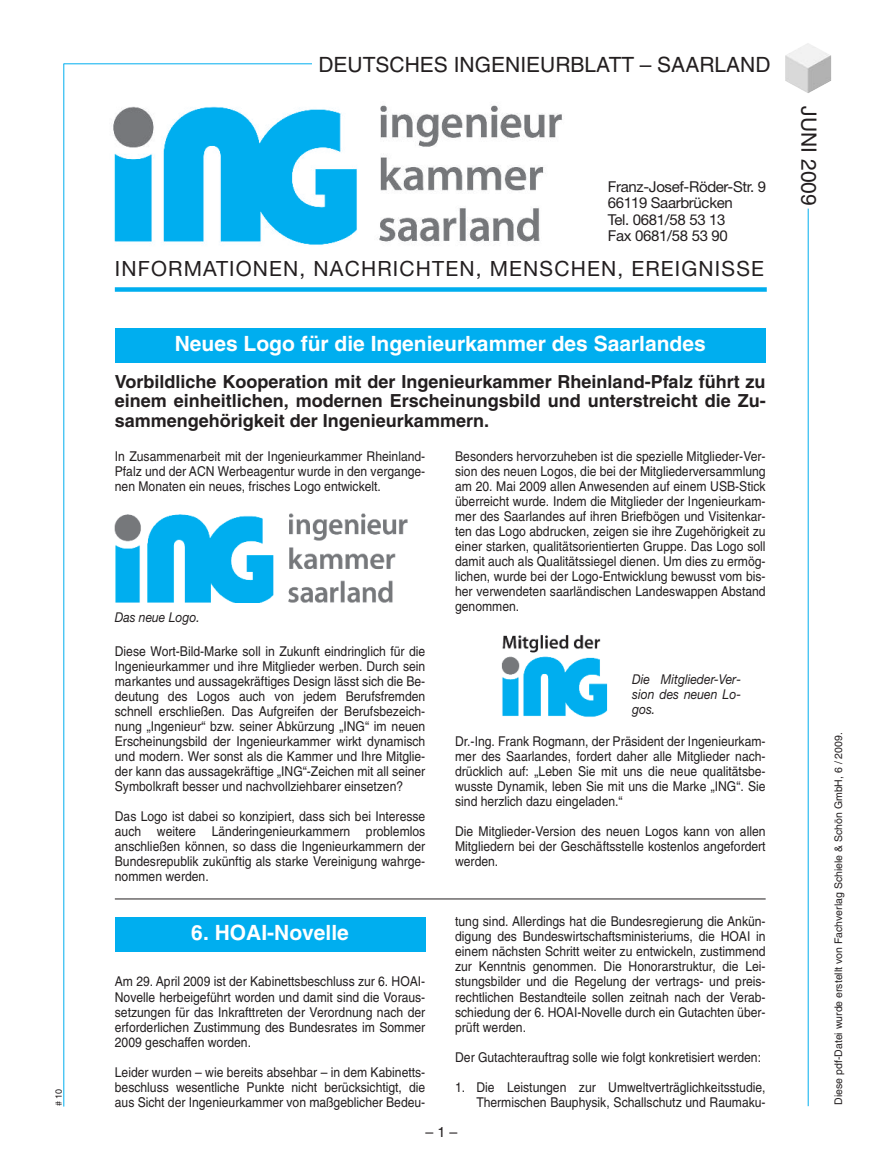
<style>
.page{position:relative;width:872px;height:1170px;background:#fff}
.page>*{position:absolute;margin:0;border:0;box-sizing:border-box;transform-origin:0 0}
.t1{font:700 21px "Helvetica";color:#fff}
.t2{font:21px "Helvetica Neue";letter-spacing:.055em;color:#231f20}
.t3{font:21px "Helvetica";color:#231f20}
.t4{font:700 18px/19.5px "Helvetica";color:#231f20;text-align:justify}
.t5{font:15px/16.5px "Helvetica Neue";letter-spacing:-.02em;color:#231f20}
.t6{font:14.25px "Helvetica";color:#231f20}
.t7{font:13.5px/15px "Helvetica";color:#231f20;text-align:justify;scale:.9 1}
.t8{font:italic 13.5px/15px "Helvetica Neue";color:#231f20;text-align:justify;scale:.9 1}
.t9{font:10.5px "Helvetica";color:#231f20}
.t10{font:9px "Helvetica";color:#231f20}
</style>
<div class="page">
<hr style="left:63px;top:64px;width:1px;height:1042px;background:#00aeef">
<hr style="left:807px;top:208px;width:1px;height:898px;background:#00aeef">
<hr style="left:64px;top:63px;width:267px;height:1px;background:#00aeef">
<img style="left:785px;top:43px;width:46px;height:50px">
<div style="left:313px;top:55px;width:459px;height:30px;background:#fff"></div>
<div style="left:115px;top:287px;width:651px;height:5px;background:#00aeef"></div>
<div style="left:115px;top:329px;width:650px;height:34px;background:#00aeef"></div>
<div style="left:115px;top:917px;width:310px;height:34px;background:#00aeef"></div>
<img style="left:115px;top:513px;width:293px;height:90px">
<img style="left:501px;top:635px;width:107px;height:82px">
<img style="left:113px;top:105px;width:450px;height:140px">
<hr style="left:115px;top:898px;width:650px;height:1px;background:#231f20">
<p class="t10" style="left:55px;top:1106px;width:19px;rotate:-90deg"># 10</p>
<h1 class="t3" style="left:318px;top:57px;width:453px">DEUTSCHES INGENIEURBLATT – SAARLAND</h1>
<p class="t5" style="left:608px;top:179px;width:160px">Franz-Josef-Röder-Str. 9<br>66119 Saarbrücken<br>Tel. 0681/58 53 13<br>Fax 0681/58 53 90</p>
<h1 class="t2" style="left:115px;top:261px;width:650px">INFORMATIONEN, NACHRICHTEN, MENSCHEN, EREIGNISSE</h1>
<h1 class="t1" style="left:175px;top:336px;width:532px">Neues Logo für die Ingenieurkammer des Saarlandes</h1>
<h2 class="t4" style="left:115px;top:373px;width:652px">Vorbildliche Kooperation mit der Ingenieurkammer Rheinland-Pfalz führt zu einem einheitlichen, modernen Erscheinungsbild und unterstreicht die Zu&shy;sammengehörigkeit der Ingenieurkammern.</h2>
<p class="t7" style="left:115px;top:450px;width:346px">In Zusammenarbeit mit der Ingenieurkammer Rheinland-Pfalz und der ACN Werbeagentur wurde in den vergange&shy;nen Monaten ein neues, frisches Logo entwickelt.</p>
<p class="t8" style="left:115px;top:611px;width:96px">Das neue Logo.</p>
<p class="t7" style="left:115px;top:645px;width:346px">Diese Wort-Bild-Marke soll in Zukunft eindringlich für die Ingenieurkammer und ihre Mitglieder werben. Durch sein markantes und aussagekräftiges Design lässt sich die Be&shy;deutung des Logos auch von jedem Berufsfremden schnell erschließen. Das Aufgreifen der Berufsbezeich&shy;nung „Ingenieur“ bzw. seiner Abkürzung „ING“ im neuen Erscheinungsbild der Ingenieurkammer wirkt dynamisch und modern. Wer sonst als die Kammer und Ihre Mitglie&shy;der kann das aussagekräftige „ING“-Zeichen mit all seiner Symbolkraft besser und nachvollziehbarer einsetzen?</p>
<p class="t7" style="left:115px;top:810px;width:346px">Das Logo ist dabei so konzipiert, dass sich bei Interesse auch weitere Länderingenieurkammern problemlos anschließen können, so dass die Ingenieurkammern der Bundesrepublik zukünftig als starke Vereinigung wahrge&shy;nommen werden.</p>
<h1 class="t1" style="left:191px;top:924px;width:159px">6. HOAI-Novelle</h1>
<p class="t7" style="left:115px;top:975px;width:346px">Am 29. April 2009 ist der Kabinettsbeschluss zur 6. HOAI-Novelle herbeigeführt worden und damit sind die Voraus&shy;setzungen für das Inkrafttreten der Verordnung nach der erforderlichen Zustimmung des Bundesrates im Sommer 2009 geschaffen worden.</p>
<p class="t7" style="left:115px;top:1065px;width:346px">Leider wurden – wie bereits absehbar – in dem Kabinetts&shy;beschluss wesentliche Punkte nicht berücksichtigt, die aus Sicht der Ingenieurkammer von maßgeblicher Bedeu-</p>
<p class="t7" style="left:455px;top:450px;width:346px">Besonders hervorzuheben ist die spezielle Mitglieder-Ver&shy;sion des neuen Logos, die bei der Mitgliederversammlung am 20. Mai 2009 allen Anwesenden auf einem USB-Stick überreicht wurde. Indem die Mitglieder der Ingenieurkam&shy;mer des Saarlandes auf ihren Briefbögen und Visitenkar&shy;ten das Logo abdrucken, zeigen sie ihre Zugehörigkeit zu einer starken, qualitätsorientierten Gruppe. Das Logo soll damit auch als Qualitätssiegel dienen. Um dies zu ermög&shy;lichen, wurde bei der Logo-Entwicklung bewusst vom bis&shy;her verwendeten saarländischen Landeswappen Abstand genommen.</p>
<p class="t8" style="left:632px;top:673px;width:122px">Die Mitglieder-Ver&shy;sion des neuen Lo&shy;gos.</p>
<p class="t7" style="left:455px;top:735px;width:346px">Dr.-Ing. Frank Rogmann, der Präsident der Ingenieurkam&shy;mer des Saarlandes, fordert daher alle Mitglieder nach&shy;drücklich auf: „Leben Sie mit uns die neue qualitätsbe&shy;wusste Dynamik, leben Sie mit uns die Marke „ING“. Sie sind herzlich dazu eingeladen.“</p>
<p class="t7" style="left:455px;top:825px;width:346px">Die Mitglieder-Version des neuen Logos kann von allen Mitgliedern bei der Geschäftsstelle kostenlos angefordert werden.</p>
<p class="t7" style="left:455px;top:915px;width:346px">tung sind. Allerdings hat die Bundesregierung die Ankün&shy;digung des Bundeswirtschaftsministeriums, die HOAI in einem nächsten Schritt weiter zu entwickeln, zustimmend zur Kenntnis genommen. Die Honorarstruktur, die Lei&shy;stungsbilder und die Regelung der vertrags- und preis&shy;rechtlichen Bestandteile sollen zeitnah nach der Verab&shy;schiedung der 6. HOAI-Novelle durch ein Gutachten über&shy;prüft werden.</p>
<p class="t7" style="left:455px;top:1050px;width:341px">Der Gutachterauftrag solle wie folgt konkretisiert werden:</p>
<p class="t7" style="left:455px;top:1080px;width:346px;text-align:right">1. Die Leistungen zur Umweltverträglichkeitsstudie,<br>Thermischen Bauphysik, Schallschutz und Raumaku-</p>
<p class="t6" style="left:425px;top:1126px;width:33px">–1–</p>
<h1 class="t3" style="left:816px;top:106px;width:101px;rotate:90deg">JUNI 2009</h1>
<p class="t9" style="left:834px;top:1104px;width:374px;rotate:-90deg">Diese pdf-Datei wurde erstellt von Fachverlag Schiele &amp; Schön GmbH, 6 / 2009.</p>
</div>
